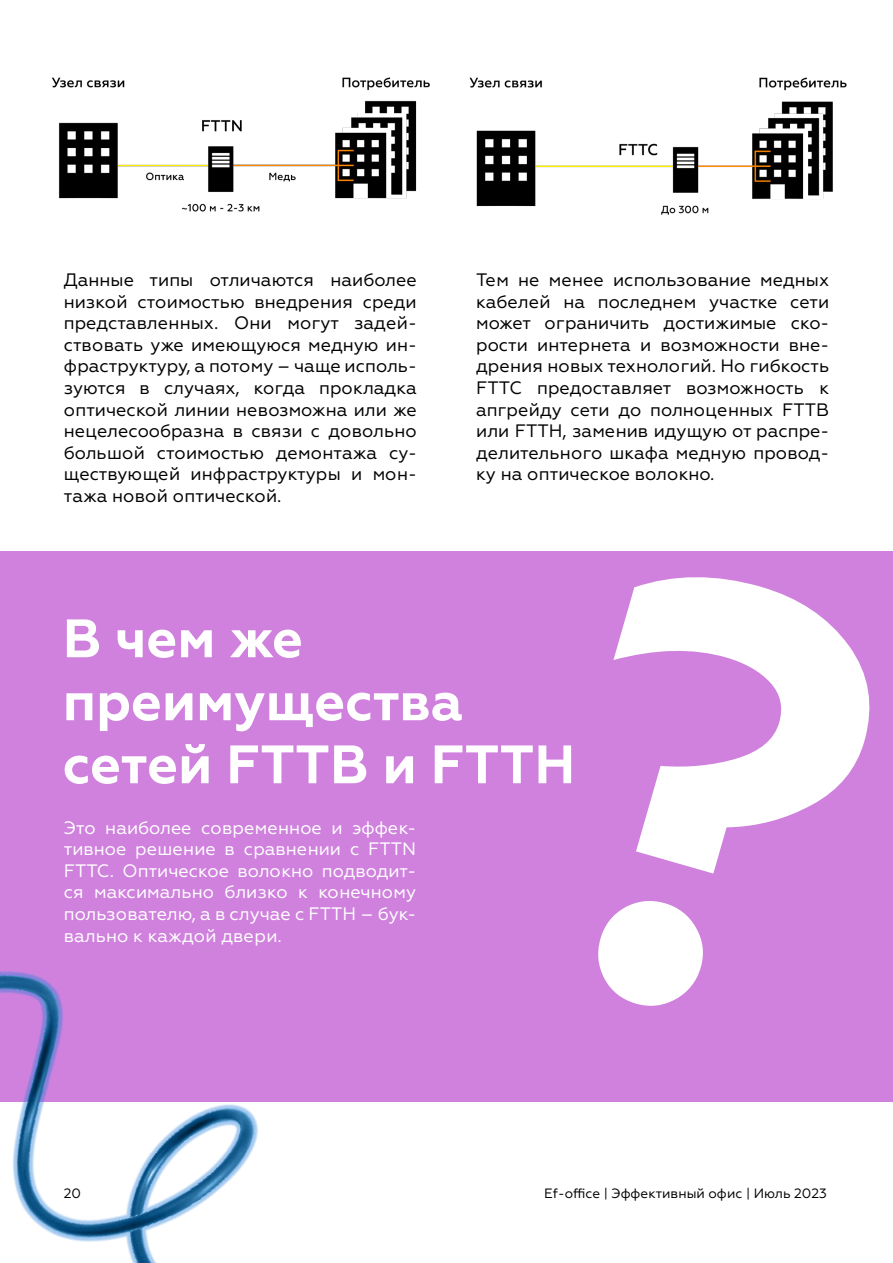
<style>
.page{position:relative;width:893px;height:1263px;background:#fff}
.page>*{position:absolute;margin:0;border:0;box-sizing:border-box;transform-origin:0 0}
.t1{font:700 54px "Geometria";color:#fff}
.t2{font:18px/21.6px "Geometria";color:#000;text-align:justify}
.t3{font:18px/21.6px "Geometria";color:#fff;text-align:justify}
.t4{font:13.5px "Geometria";color:#000}
</style>
<div class="page">
<div style="left:0;top:551px;width:893px;height:550px;background:#cf81dd"></div>
<img style="left:52px;top:77px;width:378px;height:135px">
<img style="left:469px;top:77px;width:378px;height:138px">
<img style="left:0;top:971px;width:384px;height:292px">
<p class="t2" style="left:64px;top:269px;width:354px">Данные типы отличаются наиболее низкой стоимостью внедрения среди представленных. Они могут задей&shy;ствовать уже имеющуюся медную ин&shy;фраструктуру, а потому – чаще исполь&shy;зуются в случаях, когда прокладка оптической линии невозможна или же нецелесообразна в связи с довольно большой стоимостью демонтажа су&shy;ществующей инфраструктуры и мон&shy;тажа новой оптической.</p>
<p class="t2" style="left:476px;top:269px;width:354px">Тем не менее использование медных кабелей на последнем участке сети может ограничить достижимые ско&shy;рости интернета и возможности вне&shy;дрения новых технологий. Но гибкость FTTC предоставляет возможность к апгрейду сети до полноценных FTTB или FTTH, заменив идущую от распре&shy;делительного шкафа медную провод&shy;ку на оптическое волокно.</p>
<p class="t1" style="left:63px;top:606px;width:242px">В чем же</p>
<p class="t1" style="left:63px;top:669px;width:402px">преимущества</p>
<p class="t1" style="left:63px;top:732px;width:514px">сетей FTTB и FTTH</p>
<p class="t3" style="left:64px;top:816px;width:354px">Это наиболее современное и эффек&shy;тивное решение в сравнении с FTTN FTTC. Оптическое волокно подводит&shy;ся максимально близко к конечному пользователю, а в случае с FTTH – бук&shy;вально к каждой двери.</p>
<p class="t4" style="left:64px;top:1185px;width:19px">20</p>
<p class="t4" style="left:544px;top:1185px;width:284px">Ef-office | Эффективный офис | Июль 2023</p>
</div>
